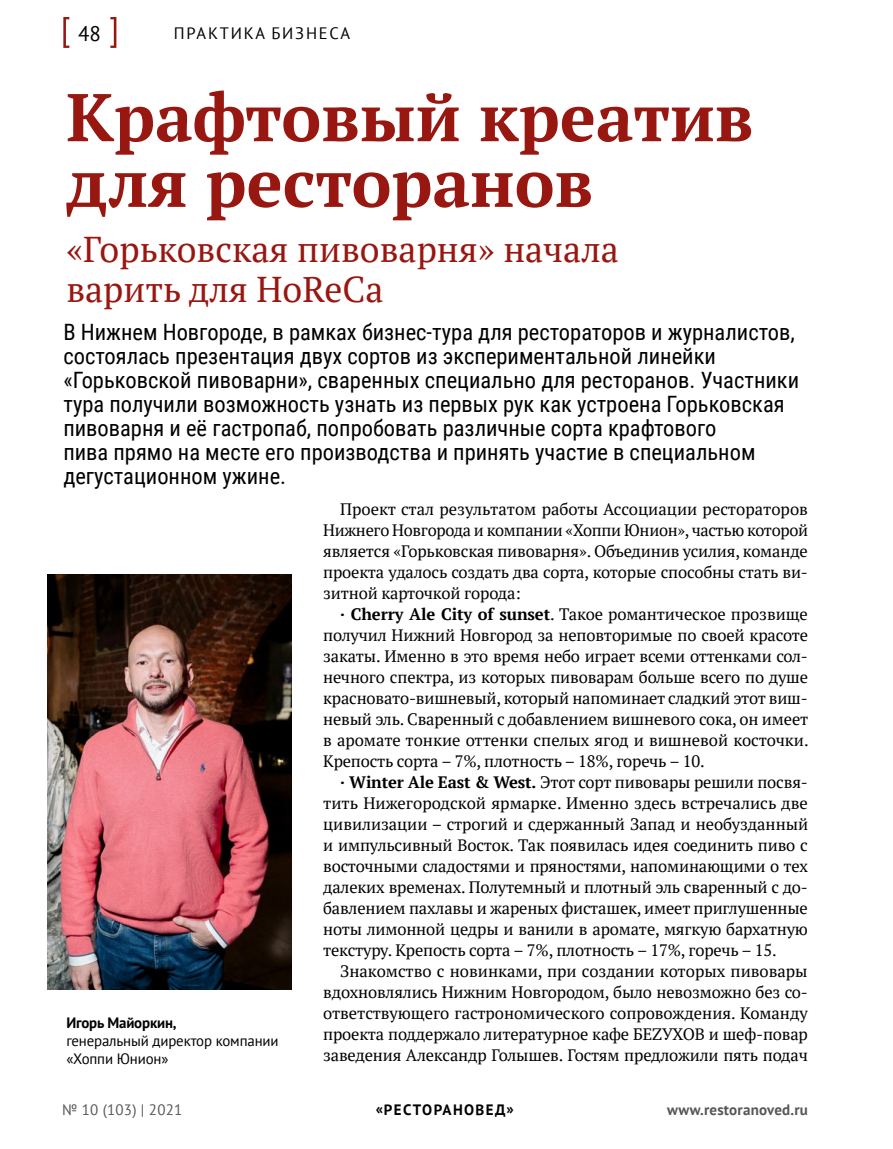
<style>
.page{position:relative;width:893px;height:1149px;background:#fff}
.page>*{position:absolute;margin:0;border:0;box-sizing:border-box;transform-origin:0 0}
.t1{font:700 67.35px/65.6px "PT Serif";color:#981711}
.t2{font:35.85px/40px "PT Serif";color:#981711}
.t3{font:22.5px/24px "Roboto Condensed";color:#000}
.t4{font:21px "PT Sans";color:#000}
.t5{font:16.5px/21px "PT Serif";letter-spacing:-.01em;color:#000;text-align:justify}
.t6{font:16.5px "PT Sans";letter-spacing:.11em;color:#000}
.t7{font:15px/18px "PT Sans";letter-spacing:-.01em;color:#000}
.t8{font:700 15px "PT Sans";letter-spacing:.015em;color:#575756}
.t9{font:700 15px "PT Sans";letter-spacing:.095em;color:#000}
.t10{font:700 15px "PT Sans";letter-spacing:.005em;color:#000}
.t11{font:15px "PT Sans";letter-spacing:.015em;color:#575756}
.s1{font-weight:700}
</style>
<div class="page">
<svg style="left:63px;top:17px;width:6px;height:31px"></svg>
<svg style="left:110px;top:17px;width:6px;height:31px"></svg>
<img style="left:48px;top:574px;width:244px;height:415px">
<p class="t4" style="left:78px;top:20px;width:24px">48</p>
<p class="t6" style="left:174px;top:23px;width:178px">ПРАКТИКА БИЗНЕСА</p>
<h1 class="t1" style="left:66px;top:84px;width:689px">Крафтовый креатив для ресторанов</h1>
<h2 class="t2" style="left:66px;top:229px;width:554px">«Горьковская пивоварня» начала варить для HoReCa</h2>
<p class="t3" style="left:63px;top:319px;width:737px">В Нижнем Новгороде, в рамках бизнес-тура для рестораторов и журналистов, состоялась презентация двух сортов из экспериментальной линейки «Горьковской пивоварни», сваренных специально для ресторанов. Участники тура получили возможность узнать из первых рук как устроена Горьковская пивоварня и её гастропаб, попробовать различные сорта крафтового<br>пива прямо на месте его производства и принять участие в специальном дегустационном ужине.</p>
<p class="t10" style="left:66px;top:1012px;width:112px">Игорь Майоркин,</p>
<p class="t7" style="left:66px;top:1030px;width:214px">генеральный директор компании «Хоппи Юнион»</p>
<p class="t5" style="left:323px;top:498px;width:486px;text-indent:17px">Проект стал результатом работы Ассоциации рестораторов Нижнего Новгорода и компании «Хоппи Юнион», частью которой является «Горьковская пивоварня». Объединив усилия, команде проекта удалось создать два сорта, которые способны стать ви‑ зитной карточкой города:</p>
<p class="t5" style="left:323px;top:603px;width:487px;text-indent:17px"><span class="s1">· Cherry Ale City of sunset</span>. Такое романтическое прозвище получил Нижний Новгород за неповторимые по своей красоте закаты. Именно в это время небо играет всеми оттенками сол‑ нечного спектра, из которых пивоварам больше всего по душе красновато-вишневый, который напоминает сладкий этот виш‑ невый эль. Сваренный с добавлением вишневого сока, он имеет в аромате тонкие оттенки спелых ягод и вишневой косточки.<br>Крепость сорта – 7%, плотность – 18%, горечь – 10.</p>
<p class="t5" style="left:323px;top:771px;width:486px;text-indent:17px"><span class="s1">· Winter Ale East &amp; West.</span> Этот сорт пивовары решили посвя‑ тить Нижегородской ярмарке. Именно здесь встречались две цивилизации – строгий и сдержанный Запад и необузданный и импульсивный Восток. Так появилась идея соединить пиво с восточными сладостями и пряностями, напоминающими о тех далеких временах. Полутемный и плотный эль сваренный с до‑ бавлением пахлавы и жареных фисташек, имеет приглушенные ноты лимонной цедры и ванили в аромате, мягкую бархатную текстуру. Крепость сорта – 7%, плотность – 17%, горечь – 15.</p>
<p class="t5" style="left:323px;top:960px;width:486px;text-indent:17px">Знакомство с новинками, при создании которых пивовары вдохновлялись Нижним Новгородом, было невозможно без со‑ ответствующего гастрономического сопровождения. Команду проекта поддержало литературное кафе БЕZУХОВ и шеф-повар заведения Александр Голышев. Гостям предложили пять подач</p>
<p class="t11" style="left:62px;top:1099px;width:122px">№ 10 (103) | 2021</p>
<p class="t9" style="left:376px;top:1099px;width:139px">«РЕСТОРАНОВЕД»</p>
<p class="t8" style="left:667px;top:1099px;width:142px">www.restoranoved.ru</p>
</div>
